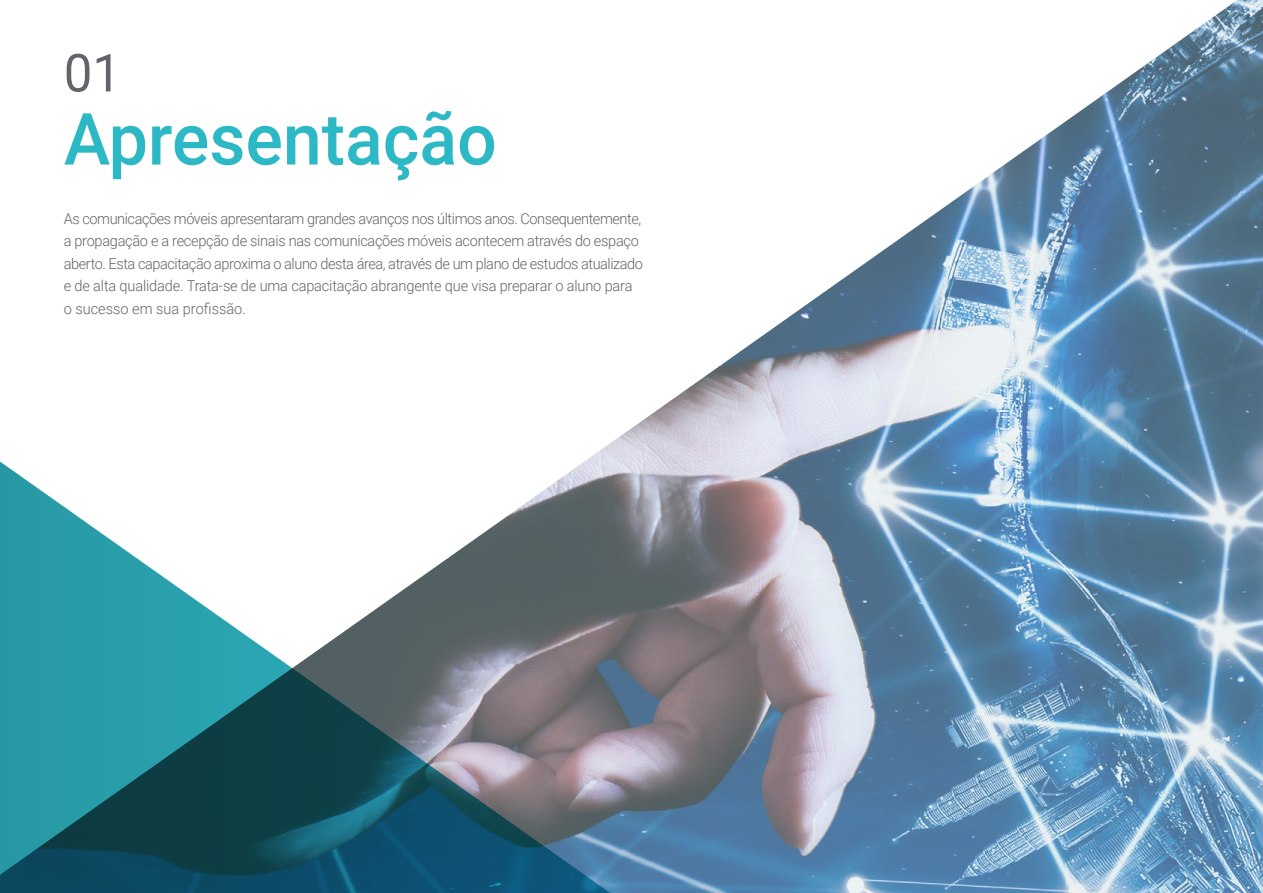
<style>
.page{position:relative;width:1263px;height:893px;background:#fff}
.page>*{position:absolute;margin:0;border:0;box-sizing:border-box;transform-origin:0 0}
.t1{font:500 72px "Roboto";color:#2db8c5}
.t2{font:52.5px "Roboto";color:#61646a}
.t3{font:300 15px/22.5px "Roboto";letter-spacing:-.03em;color:#61646a}
</style>
<div class="page">
<img style="left:607px;top:0;width:656px;height:893px">
<svg style="left:0;top:446px;width:640px;height:447px"></svg>
<h2 class="t2" style="left:64px;top:36px;width:59px">01</h2>
<h1 class="t1" style="left:64px;top:89px;width:435px">Apresentação</h1>
<p class="t3" style="left:64px;top:207px;width:581px">As comunicações móveis apresentaram grandes avanços nos últimos anos. Consequentemente, a propagação e a recepção de sinais nas comunicações móveis acontecem através do espaço aberto. Esta capacitação aproxima o aluno desta área, através de um plano de estudos atualizado e de alta qualidade. Trata-se de uma capacitação abrangente que visa preparar o aluno para o sucesso em sua profissão.</p>
</div>
